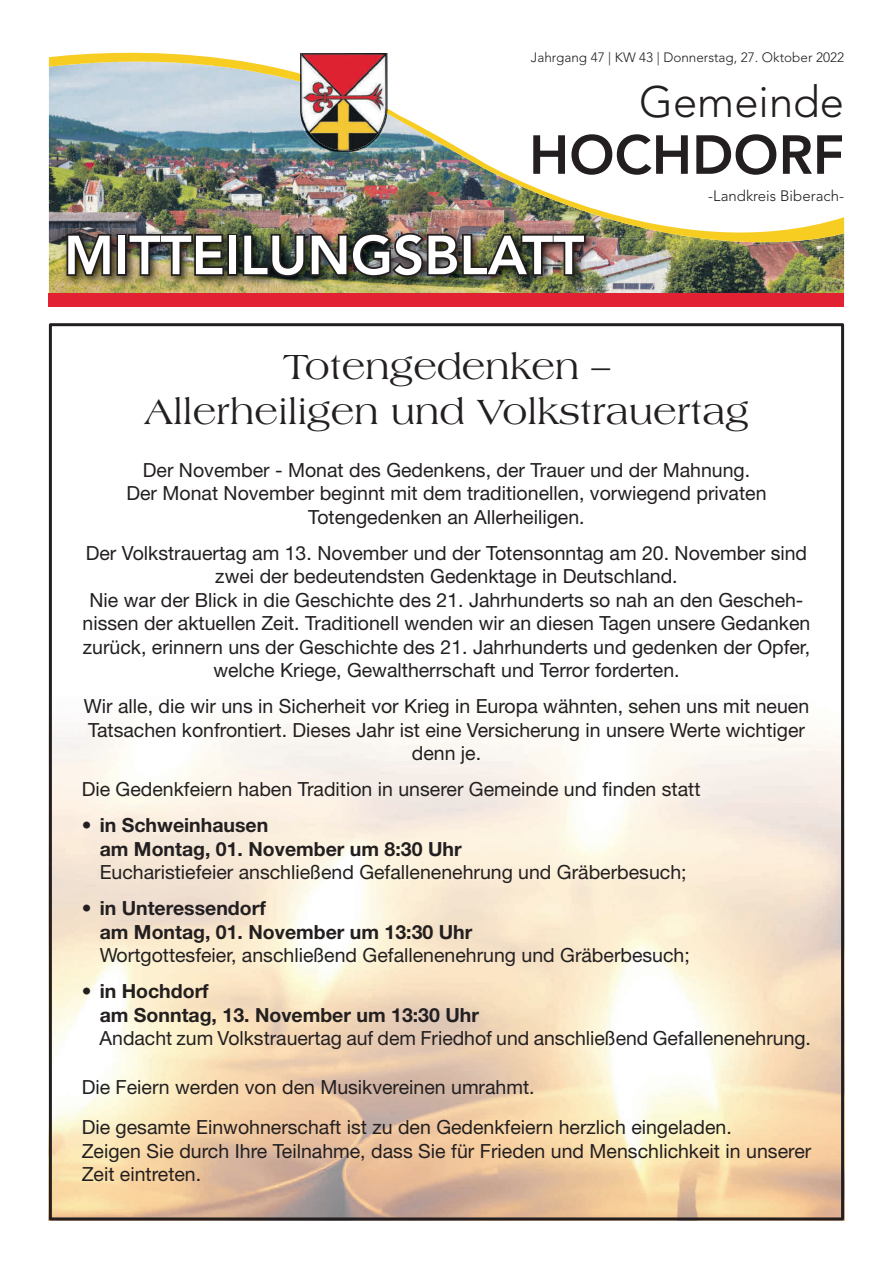
<style>
.page{position:relative;width:893px;height:1263px;background:#fff}
.page>*{position:absolute;margin:0;border:0;box-sizing:border-box;transform-origin:0 0}
.t1{font:800 54.3px "Avenir LT Std";color:#fff}
.t2{font:800 54.3px "Avenir LT Std";color:#231f20}
.t3{font:300 43.5px "Avenir LT Std";color:#231f20}
.t4{font:37.5px/45px "Americana Std";color:#231f20;text-align:center}
.t5{font:19.5px/23.4px "Helvetica Neue LT Std";color:#231f20;text-align:center}
.t6{font:700 19.5px/23.4px "Helvetica Neue LT Std";color:#231f20}
.t7{font:300 15px "Avenir LT Std";color:#231f20}
.t8{font:300 13.5px "Avenir LT Std";color:#231f20}
</style>
<div class="page">
<img style="left:49px;top:278px;width:795px;height:15px">
<div style="left:49px;top:293px;width:795px;height:14px;background:#e22133"></div>
<img style="left:49px;top:52px;width:795px;height:226px">
<img style="left:300px;top:114px;width:1px;height:28px">
<img style="left:300px;top:74px;width:87px;height:40px">
<img style="left:301px;top:53px;width:85px;height:98px">
<img style="left:62px;top:228px;width:535px;height:60px">
<svg style="left:65px;top:232px;width:48px;height:46px"></svg>
<div style="left:117px;top:234px;width:10px;height:42px;border:3px solid #231f20"></div>
<img style="left:126px;top:232px;width:100px;height:46px">
<div style="left:227px;top:234px;width:11px;height:42px;border:3px solid #231f20"></div>
<img style="left:241px;top:231px;width:346px;height:48px">
<p class="t8" style="left:531px;top:49px;width:315px">Jahrgang 47 | KW 43 | Donnerstag, 27. Oktober 2022</p>
<h2 class="t3" style="left:639px;top:76px;width:206px">Gemeinde</h2>
<h1 class="t2" style="left:529px;top:123px;width:317px">HOCHDORF</h1>
<h1 class="t1" style="left:64px;top:223px;width:522px">MITTEILUNGSBLATT</h1>
<p class="t7" style="left:708px;top:187px;width:137px">-Landkreis Biberach-</p>
<h3 class="t4" style="left:144px;top:344px;width:606px">Totengedenken –<br>Allerheiligen und Volkstrauertag</h3>
<p class="t5" style="left:126px;top:458px;width:642px">Der November - Monat des Gedenkens, der Trauer und der Mahnung.<br>Der Monat November beginnt mit dem traditionellen, vorwiegend privaten<br>Totengedenken an Allerheiligen.</p>
<p class="t5" style="left:83px;top:541px;width:729px">Der Volkstrauertag am 13. November und der Totensonntag am 20. November sind zwei der bedeutendsten Gedenktage in Deutschland.<br>Nie war der Blick in die Geschichte des 21. Jahrhunderts so nah an den Gescheh&shy;nissen der aktuellen Zeit. Traditionell wenden wir an diesen Tagen unsere Gedanken zurück, erinnern uns der Geschichte des 21. Jahrhunderts und gedenken der Opfer, welche Kriege, Gewaltherrschaft und Terror forderten.</p>
<p class="t5" style="left:84px;top:694px;width:727px">Wir alle, die wir uns in Sicherheit vor Krieg in Europa wähnten, sehen uns mit neuen<br>Tatsachen konfrontiert. Dieses Jahr ist eine Versicherung in unsere Werte wichtiger denn je.</p>
<p class="t5" style="left:82px;top:777px;width:620px">Die Gedenkfeiern haben Tradition in unserer Gemeinde und finden statt</p>
<p class="t6" style="left:100px;top:813px;width:363px;text-indent:-18px">• in Schweinhausen<br>am Montag, 01. November um 8:30 Uhr</p>
<p class="t5" style="left:100px;top:860px;width:588px">Eucharistiefeier anschließend Gefallenenehrung und Gräberbesuch;</p>
<p class="t6" style="left:100px;top:896px;width:374px;text-indent:-18px">• in Unteressendorf<br>am Montag, 01. November um 13:30 Uhr</p>
<p class="t5" style="left:100px;top:943px;width:592px">Wortgottesfeier, anschließend Gefallenenehrung und Gräberbesuch;</p>
<p class="t6" style="left:100px;top:979px;width:381px;text-indent:-18px">• in Hochdorf<br>am Sonntag, 13. November um 13:30 Uhr</p>
<p class="t5" style="left:100px;top:1026px;width:713px">Andacht zum Volkstrauertag auf dem Friedhof und anschließend Gefallenenehrung.</p>
<p class="t5" style="left:82px;top:1066px;width:652px;line-height:40.3px;text-align:left">Die Feiern werden von den Musikvereinen umrahmt.<br>Die gesamte Einwohnerschaft ist zu den Gedenkfeiern herzlich eingeladen.</p>
<p class="t5" style="left:82px;top:1139px;width:731px;text-align:left">Zeigen Sie durch Ihre Teilnahme, dass Sie für Frieden und Menschlichkeit in unserer<br>Zeit eintreten.</p>
</div>
